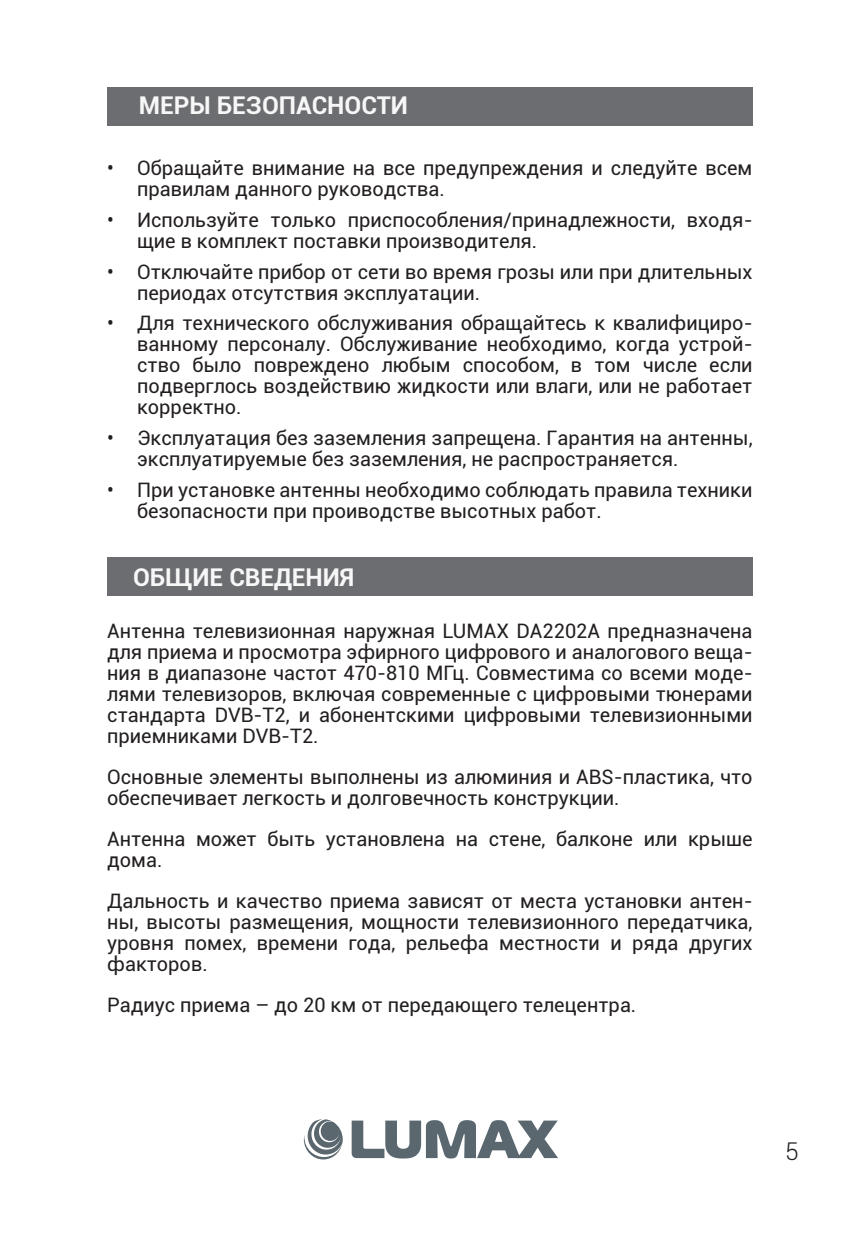
<style>
.page{position:relative;width:864px;height:1260px;background:#fff}
.page>*{position:absolute;margin:0;border:0;box-sizing:border-box;transform-origin:0 0}
.t1{font:700 24.5px "Roboto";color:#f7f7f8}
.t2{font:300 24.5px "Roboto";color:#231f20}
.t3{font:19.95px/21px "Roboto";color:#231f20}
</style>
<div class="page">
<svg style="left:351px;top:1120px;width:207px;height:39px"></svg>
<svg style="left:304px;top:1119px;width:38px;height:41px"></svg>
<div style="left:107px;top:87px;width:645px;height:39px;background:#6c6d70"></div>
<div style="left:107px;top:557px;width:645px;height:38px;background:#6c6d70"></div>
<p class="t1" style="left:139px;top:88px;width:270px">МЕРЫ БЕЗОПАСНОСТИ</p>
<p class="t3" style="left:137px;top:156px;width:616px;text-indent:-30px">• Обращайте внимание на все предупреждения и следуйте всем правилам данного руководства.</p>
<p class="t3" style="left:137px;top:208px;width:617px;text-indent:-30px">• Используйте только приспособления/принадлежности, входя&shy;щие в комплект поставки производителя.</p>
<p class="t3" style="left:137px;top:260px;width:616px;text-indent:-30px">• Отключайте прибор от сети во время грозы или при длительных периодах отсутствия эксплуатации.</p>
<p class="t3" style="left:137px;top:312px;width:617px;text-align:justify;text-indent:-30px">• Для технического обслуживания обращайтесь к квалифициро&shy;ванному персоналу. Обслуживание необходимо, когда устрой&shy;ство было повреждено любым способом, в том числе если подверглось воздействию жидкости или влаги, или не работает корректно.</p>
<p class="t3" style="left:137px;top:427px;width:616px;text-indent:-30px">• Эксплуатация без заземления запрещена. Гарантия на антенны, эксплуатируемые без заземления, не распространяется.</p>
<p class="t3" style="left:137px;top:479px;width:616px;text-indent:-30px">• При установке антенны необходимо соблюдать правила техники безопасности при проиводстве высотных работ.</p>
<p class="t1" style="left:133px;top:560px;width:223px">ОБЩИЕ СВЕДЕНИЯ</p>
<p class="t3" style="left:107px;top:620px;width:646px;text-align:justify">Антенна телевизионная наружная LUMAX DA2202А предназначена для приема и просмотра эфирного цифрового и аналогового веща&shy;ния в диапазоне частот 470-810 МГц. Совместима со всеми моде&shy;лями телевизоров, включая современные с цифровыми тюнерами стандарта DVB-T2, и абонентскими цифровыми телевизионными приемниками DVB-T2.</p>
<p class="t3" style="left:107px;top:766px;width:646px">Основные элементы выполнены из алюминия и ABS-пластика, что обеспечивает легкость и долговечность конструкции.</p>
<p class="t3" style="left:107px;top:828px;width:646px">Антенна может быть установлена на стене, балконе или крыше дома.</p>
<p class="t3" style="left:107px;top:890px;width:646px;text-align:justify">Дальность и качество приема зависят от места установки антен&shy;ны, высоты размещения, мощности телевизионного передатчика, уровня помех, времени года, рельефа местности и ряда других факторов.</p>
<p class="t3" style="left:107px;top:993px;width:530px">Радиус приема – до 20 км от передающего телецентра.</p>
<p class="t2" style="left:784px;top:1135px;width:15px">5</p>
</div>
